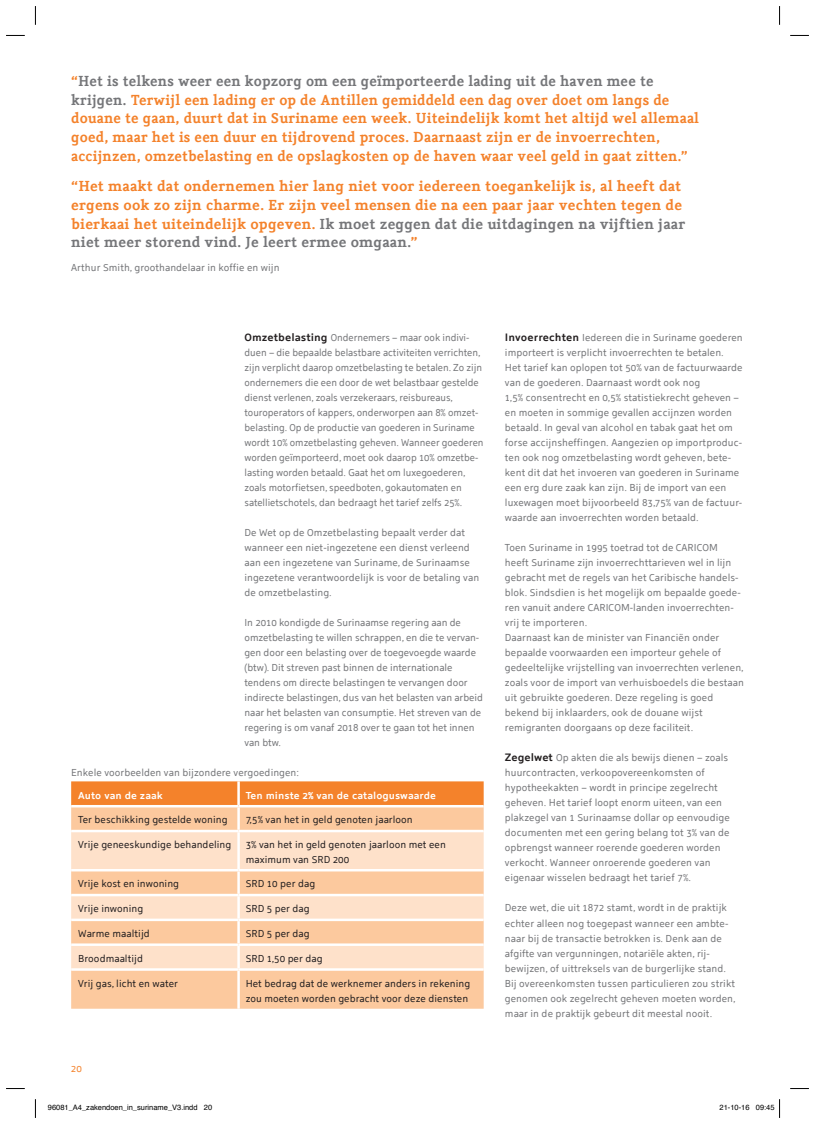
<style>
.page{position:relative;width:815px;height:1124px;background:#fff}
.page>*{position:absolute;margin:0;border:0;box-sizing:border-box;transform-origin:0 0}
.t1{font:700 14.38px/18.8px "Holland Serif";color:#f4822b}
.t2{font:10px/15px "Holland Sans";color:#757679}
.t3{font:10px/15px "Holland Sans";color:#231f20}
.t4{font:700 10px "Holland Sans";color:#fff}
.t5{font:10px "Holland Sans";color:#f4822b}
.t6{font:7.5px "Helvetica";color:#000}
.s1{color:#757679}
.s2{font-weight:700;font-size:10.62px;color:#231f20}
</style>
<div class="page">
<div style="left:71px;top:781px;width:413px;height:23px;background:#f4822b"></div>
<div style="left:71px;top:807px;width:413px;height:201px;background:#fcc99e"></div>
<svg style="left:71px;top:832px;width:413px;height:136px;background:#fdd9bb"></svg>
<hr style="left:237px;top:781px;width:3px;height:23px;background:#fff">
<hr style="left:237px;top:807px;width:3px;height:22px;background:#fff">
<hr style="left:71px;top:829px;width:168px;height:3px;background:#fff">
<hr style="left:239px;top:829px;width:245px;height:3px;background:#fff">
<hr style="left:237px;top:832px;width:3px;height:36px;background:#fff">
<hr style="left:71px;top:868px;width:168px;height:3px;background:#fff">
<hr style="left:239px;top:868px;width:245px;height:3px;background:#fff">
<hr style="left:237px;top:871px;width:3px;height:22px;background:#fff">
<hr style="left:237px;top:921px;width:3px;height:22px;background:#fff">
<hr style="left:237px;top:970px;width:3px;height:38px;background:#fff">
<hr style="left:71px;top:893px;width:168px;height:3px;background:#fff">
<hr style="left:239px;top:893px;width:245px;height:3px;background:#fff">
<hr style="left:237px;top:896px;width:3px;height:22px;background:#fff">
<hr style="left:71px;top:918px;width:168px;height:3px;background:#fff">
<hr style="left:239px;top:918px;width:245px;height:3px;background:#fff">
<hr style="left:71px;top:943px;width:168px;height:2px;background:#fff">
<hr style="left:239px;top:943px;width:245px;height:2px;background:#fff">
<hr style="left:237px;top:945px;width:3px;height:23px;background:#fff">
<hr style="left:71px;top:968px;width:168px;height:2px;background:#fff">
<hr style="left:239px;top:968px;width:245px;height:2px;background:#fff">
<svg style="left:6px;top:35px;width:19px;height:1px"></svg>
<svg style="left:790px;top:35px;width:19px;height:1px"></svg>
<svg style="left:6px;top:1088px;width:19px;height:1px"></svg>
<svg style="left:790px;top:1088px;width:19px;height:1px"></svg>
<svg style="left:35px;top:6px;width:1px;height:19px"></svg>
<svg style="left:35px;top:1099px;width:1px;height:18px"></svg>
<svg style="left:779px;top:6px;width:1px;height:19px"></svg>
<svg style="left:779px;top:1099px;width:1px;height:18px"></svg>
<p class="t1" style="left:71px;top:70px;width:630px">“<span class="s1">Het is telkens weer een kopzorg om een geïmporteerde lading uit de haven mee te krijgen.</span> Terwijl een lading er op de Antillen gemiddeld een dag over doet om langs de douane te gaan, duurt dat in Suriname een week. Uiteindelijk komt het altijd wel allemaal goed, maar het is een duur en tijdrovend proces. Daarnaast zijn er de invoerrechten, accijnzen, omzetbelasting en de opslagkosten op de haven waar veel geld in gaat zitten.”</p>
<p class="t1" style="left:71px;top:175px;width:616px">“Het maakt dat ondernemen hier lang niet voor iedereen toegankelijk is, al heeft dat ergens ook zo zijn charme. Er zijn veel mensen die na een paar jaar vechten tegen de bierkaai het uiteindelijk opgeven. <span class="s1">Ik moet zeggen dat die uitdagingen na vijftien jaar niet meer storend vind. Je leert ermee omgaan.</span>”</p>
<p class="t2" style="left:71px;top:259px;width:210px">Arthur Smith, groothandelaar in koffie en wijn</p>
<p class="t2" style="left:244px;top:329px;width:241px"><span class="s2">Omzetbelasting</span> Ondernemers – maar ook indivi&shy;duen – die bepaalde belastbare activiteiten verrichten, zijn verplicht daarop omzetbelasting te betalen. Zo zijn ondernemers die een door de wet belastbaar gestelde dienst verlenen, zoals verzekeraars, reisbureaus, touroperators of kappers, onderworpen aan 8% omzet&shy;belasting. Op de productie van goederen in Suriname wordt 10% omzetbelasting geheven. Wanneer goederen worden geïmporteerd, moet ook daarop 10% omzetbe&shy;lasting worden betaald. Gaat het om luxegoederen, zoals motorfietsen, speedboten, gokautomaten en satellietschotels, dan bedraagt het tarief zelfs 25%.</p>
<p class="t2" style="left:244px;top:524px;width:236px">De Wet op de Omzetbelasting bepaalt verder dat wanneer een niet-ingezetene een dienst verleend aan een ingezetene van Suriname, de Surinaamse ingezetene verantwoordelijk is voor de betaling van de omzetbelasting.</p>
<p class="t2" style="left:244px;top:614px;width:240px">In 2010 kondigde de Surinaamse regering aan de omzetbelasting te willen schrappen, en die te vervan&shy;gen door een belasting over de toegevoegde waarde (btw). Dit streven past binnen de internationale tendens om directe belastingen te vervangen door indirecte belastingen, dus van het belasten van arbeid naar het belasten van consumptie. Het streven van de regering is om vanaf 2018 over te gaan tot het innen van btw.</p>
<p class="t2" style="left:71px;top:764px;width:229px">Enkele voorbeelden van bijzondere vergoedingen:</p>
<p class="t4" style="left:78px;top:786px;width:86px">Auto van de zaak</p>
<p class="t4" style="left:246px;top:786px;width:192px">Ten minste 2% van de cataloguswaarde</p>
<p class="t3" style="left:78px;top:811px;width:151px">Ter beschikking gestelde woning</p>
<p class="t3" style="left:246px;top:811px;width:169px">7,5% van het in geld genoten jaarloon</p>
<p class="t3" style="left:78px;top:836px;width:155px">Vrije geneeskundige behandeling</p>
<p class="t3" style="left:246px;top:836px;width:202px">3% van het in geld genoten jaarloon met een maximum van SRD 200</p>
<p class="t3" style="left:78px;top:875px;width:102px">Vrije kost en inwoning</p>
<p class="t3" style="left:246px;top:875px;width:71px">SRD 10 per dag</p>
<p class="t3" style="left:78px;top:900px;width:67px">Vrije inwoning</p>
<p class="t3" style="left:246px;top:900px;width:66px">SRD 5 per dag</p>
<p class="t3" style="left:78px;top:924px;width:73px">Warme maaltijd</p>
<p class="t3" style="left:246px;top:924px;width:66px">SRD 5 per dag</p>
<p class="t3" style="left:78px;top:949px;width:66px">Broodmaaltijd</p>
<p class="t3" style="left:246px;top:949px;width:78px">SRD 1,50 per dag</p>
<p class="t3" style="left:78px;top:974px;width:101px">Vrij gas, licht en water</p>
<p class="t3" style="left:246px;top:974px;width:226px">Het bedrag dat de werknemer anders in rekening zou moeten worden gebracht voor deze diensten</p>
<p class="t5" style="left:71px;top:1060px;width:12px">20</p>
<p class="t2" style="left:505px;top:329px;width:239px"><span class="s2">Invoerrechten</span> Iedereen die in Suriname goederen importeert is verplicht invoerrechten te betalen.<br>Het tarief kan oplopen tot 50% van de factuurwaarde van de goederen. Daarnaast wordt ook nog<br>1,5% consentrecht en 0,5% statistiekrecht geheven – en moeten in sommige gevallen accijnzen worden betaald. In geval van alcohol en tabak gaat het om forse accijnsheffingen. Aangezien op importproduc&shy;ten ook nog omzetbelasting wordt geheven, bete&shy;kent dit dat het invoeren van goederen in Suriname een erg dure zaak kan zijn. Bij de import van een luxewagen moet bijvoorbeeld 83,75% van de factuur&shy;waarde aan invoerrechten worden betaald.</p>
<p class="t2" style="left:505px;top:539px;width:241px">Toen Suriname in 1995 toetrad tot de CARICOM heeft Suriname zijn invoerrechttarieven wel in lijn gebracht met de regels van het Caribische handels&shy;blok. Sindsdien is het mogelijk om bepaalde goede&shy;ren vanuit andere CARICOM-landen invoerrechten&shy;vrij te importeren.<br>Daarnaast kan de minister van Financiën onder bepaalde voorwaarden een importeur gehele of gedeeltelijke vrijstelling van invoerrechten verlenen, zoals voor de import van verhuisboedels die bestaan uit gebruikte goederen. Deze regeling is goed bekend bij inklaarders, ook de douane wijst remigranten doorgaans op deze faciliteit.</p>
<p class="t2" style="left:505px;top:749px;width:226px"><span class="s2">Zegelwet</span> Op akten die als bewijs dienen – zoals huurcontracten, verkoopovereenkomsten of hypotheekakten – wordt in principe zegelrecht geheven. Het tarief loopt enorm uiteen, van een plakzegel van 1 Surinaamse dollar op eenvoudige documenten met een gering belang tot 3% van de opbrengst wanneer roerende goederen worden verkocht. Wanneer onroerende goederen van eigenaar wisselen bedraagt het tarief 7%.</p>
<p class="t2" style="left:505px;top:899px;width:232px">Deze wet, die uit 1872 stamt, wordt in de praktijk echter alleen nog toegepast wanneer een ambte&shy;naar bij de transactie betrokken is. Denk aan de afgifte van vergunningen, notariële akten, rij&shy;bewijzen, of uittreksels van de burgerlijke stand.<br>Bij overeenkomsten tussen particulieren zou strikt genomen ook zegelrecht geheven moeten worden, maar in de praktijk gebeurt dit meestal nooit.</p>
<p class="t6" style="left:48px;top:1101px;width:166px">96081_A4_zakendoen_in_suriname_V3.indd 20</p>
<p class="t6" style="left:720px;top:1101px;width:57px">21-10-16 09:45</p>
</div>
